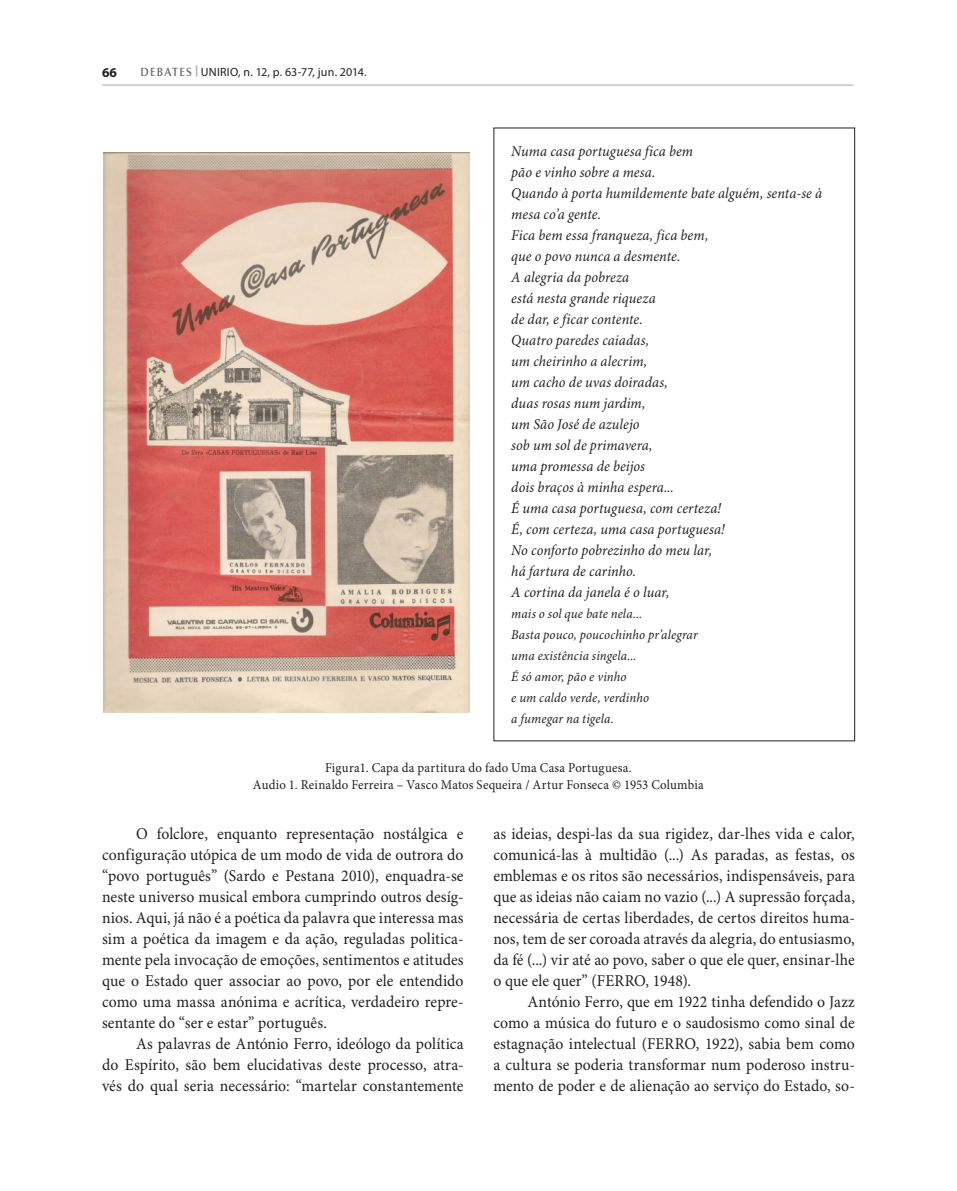
<style>
.page{position:relative;width:957px;height:1191px;background:#fff}
.page>*{position:absolute;margin:0;border:0;box-sizing:border-box;transform-origin:0 0}
.Texto{font:16.5px/21px "Minion Pro";letter-spacing:.005em;color:#231f20;text-align:justify;scale:.95 1}
.trechos{font:italic 15px/21px "Minion Pro";letter-spacing:.005em;color:#231f20;scale:.95 1}
.trechos-2{font:italic 13.5px/21px "Minion Pro";letter-spacing:.01em;color:#231f20;scale:.95 1}
.legenda{font:13.5px "Minion Pro";letter-spacing:.015em;color:#231f20;scale:.95 1}
.t1{font:700 13.5px "Myriad Pro";color:#231f20}
.t2{font:12px "Myriad Pro";letter-spacing:.015em;color:#231f20}
.s1{font-family:"Optima LT Std";font-weight:600;color:#6c6d70}
.s2{font-family:"Impact";color:#a8a9ad}
</style>
<div class="page">
<hr style="left:102px;top:85px;width:751px;height:1px;background:#a8a9ad">
<img style="left:103px;top:152px;width:366px;height:560px">
<p class="t1" style="left:102px;top:65px;width:16px">66</p>
<p class="t2" style="left:140px;top:66px;width:228px"><span class="s1">DEBATES</span> <span class="s2">|</span> UNIRIO, n. 12, p. 63-77, jun. 2014.</p>
<p class="trechos" style="left:511px;top:142px;width:329px">Numa casa portuguesa fica bem<br>pão e vinho sobre a mesa.<br>Quando à porta humildemente bate alguém, senta-se à mesa co’a gente.<br>Fica bem essa franqueza, fica bem,<br>que o povo nunca a desmente.<br>A alegria da pobreza<br>está nesta grande riqueza<br>de dar, e ficar contente.</p>
<p class="trechos" style="left:511px;top:331px;width:173px">Quatro paredes caiadas,<br>um cheirinho a alecrim,<br>um cacho de uvas doiradas, duas rosas num jardim,<br>um São José de azulejo<br>sob um sol de primavera, uma promessa de beijos<br>dois braços à minha espera...</p>
<p class="trechos" style="left:511px;top:499px;width:226px">É uma casa portuguesa, com certeza!<br>É, com certeza, uma casa portuguesa!</p>
<p class="trechos" style="left:511px;top:541px;width:213px">No conforto pobrezinho do meu lar, há fartura de carinho.<br>A cortina da janela é o luar,</p>
<p class="trechos-2" style="left:511px;top:604px;width:198px">mais o sol que bate nela...<br>Basta pouco, poucochinho pr’alegrar uma existência singela...<br>É só amor, pão e vinho<br>e um caldo verde, verdinho<br>a fumegar na tigela.</p>
<p class="legenda" style="left:325px;top:760px;width:324px">Figura1. Capa da partitura do fado Uma Casa Portuguesa.</p>
<p class="legenda" style="left:253px;top:776px;width:476px">Audio 1. Reinaldo Ferreira – Vasco Matos Sequeira / Artur Fonseca © 1953 Columbia</p>
<p class="Texto" style="left:102px;top:824px;width:382px;text-indent:34px">O folclore, enquanto representação nostálgica e configuração utópica de um modo de vida de outrora do “povo português” (Sardo e Pestana 2010), enquadra-se neste universo musical embora cumprindo outros desíg&shy;nios. Aqui, já não é a poética da palavra que interessa mas sim a poética da imagem e da ação, reguladas politica&shy;mente pela invocação de emoções, sentimentos e atitudes que o Estado quer associar ao povo, por ele entendido como uma massa anónima e acrítica, verdadeiro repre&shy;sentante do “ser e estar” português.</p>
<p class="Texto" style="left:102px;top:1034px;width:382px;text-indent:34px">As palavras de António Ferro, ideólogo da política do Espírito, são bem elucidativas deste processo, atra&shy;vés do qual seria necessário: “martelar constantemente</p>
<p class="Texto" style="left:493px;top:824px;width:382px">as ideias, despi-las da sua rigidez, dar-lhes vida e calor, comunicá-las à multidão (...) As paradas, as festas, os emblemas e os ritos são necessários, indispensáveis, para que as ideias não caiam no vazio (...) A supressão forçada, necessária de certas liberdades, de certos direitos huma&shy;nos, tem de ser coroada através da alegria, do entusiasmo, da fé (...) vir até ao povo, saber o que ele quer, ensinar-lhe o que ele quer” (FERRO, 1948).</p>
<p class="Texto" style="left:493px;top:992px;width:382px;text-indent:34px">António Ferro, que em 1922 tinha defendido o Jazz como a música do futuro e o saudosismo como sinal de estagnação intelectual (FERRO, 1922), sabia bem como a cultura se poderia transformar num poderoso instru&shy;mento de poder e de alienação ao serviço do Estado, so-</p>
</div>
